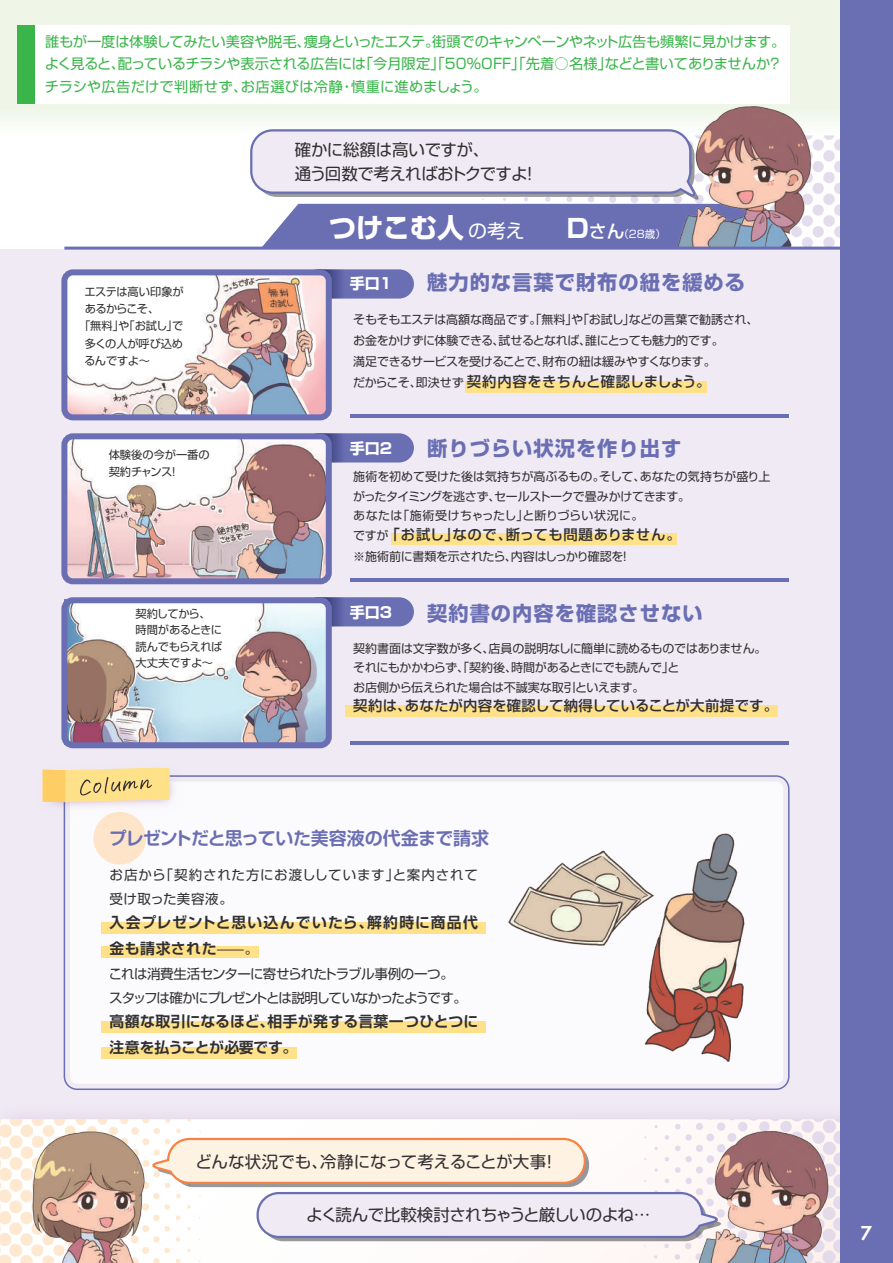
<style>
.page{position:relative;width:893px;height:1263px;background:#efeaf4}
.page>*{position:absolute;margin:0;border:0;box-sizing:border-box;transform-origin:0 0}
.t1{font:700 27px "Shin Go Pro";color:#fff}
.t2{font:600 21px "Futura PT";color:#fff}
.t3{font:700 20.25px "Shin Go Pro";letter-spacing:.05em;color:#6a6eb3}
.t4{font:700 18px "Soft Go Std De";letter-spacing:-.035em;color:#6a6eb3}
.t5{font:16.5px/24px "Soft Go Std";letter-spacing:-.03em;color:#312f30}
.t6{font:16.5px "Soft Go Std";color:#312f30}
.t7{font:700 15px "Shin Go Pro";color:#fff}
.t8{font:700 14.85px/25.5px "Shin Go Pro De";letter-spacing:.01em;color:#312f30}
.t9{font:700 14.85px/25.5px "Shin Go Pro De";letter-spacing:.055em;color:#312f30}
.t10{font:500 14.4px "Shin Go Pro";letter-spacing:.02em;color:#312f30}
.t11{font:14.25px/22.5px "Shin Go Pro";letter-spacing:-.02em;color:#3ab54a}
.t12{font:13.5px/24px "Shin Go Pro";letter-spacing:-.065em;color:#312f30}
.t13{font:13.5px/24px "Shin Go Pro";letter-spacing:.055em;color:#312f30}
.t14{font:12px/19.5px "Shin Go Pro";letter-spacing:-.025em;color:#312f30}
.t15{font:11.25px/16.5px "Shin Go Pro";letter-spacing:-.02em;color:#312f30}
.t16{font:11.25px/16.5px "Shin Go Pro";color:#312f30}
.t17{font:10.5px "Shin Go Pro";color:#fff}
.s1{font-weight:400;font-size:18.9px}
.s2{font-weight:400;font-size:12px}
.s3{font-weight:700;font-size:25.5px}
.s4{font-weight:500;font-size:17.85px}
.s5{font-family:"Shin Go Pro";font-weight:400;font-size:13.5px}
</style>
<div class="page">
<div style="left:0;top:0;width:893px;height:248px;background:#fff"></div>
<div style="left:0;top:0;width:893px;height:135px;background:linear-gradient(to right,#f2f8ed,#eff6e8)"></div>
<svg style="left:827px;top:135px;width:13px;height:112px"></svg>
<div style="left:24px;top:26px;width:766px;height:78px;background:#fff"></div>
<div style="left:17px;top:26px;width:18px;height:78px;background:#3ab54a"></div>
<svg style="left:0;top:1119px;width:406px;height:144px;background:#fdfaf6"></svg>
<div style="left:406px;top:1119px;width:434px;height:144px;background:#fefbfa"></div>
<div style="left:840px;top:0;width:53px;height:1263px;background:#6a6eb3"></div>
<div style="left:465px;top:381px;width:242px;height:11px;background:#ffe189"></div>
<div style="left:391px;top:533px;width:285px;height:11px;background:#ffe189"></div>
<div style="left:345px;top:706px;width:433px;height:11px;background:#ffe189"></div>
<svg style="left:304px;top:269px;width:110px;height:30px;background:#6b6eb1"></svg>
<svg style="left:304px;top:433px;width:110px;height:29px;background:#686cb0"></svg>
<svg style="left:304px;top:597px;width:110px;height:29px;background:#686cb0"></svg>
<img style="left:677px;top:1120px;width:163px;height:143px">
<img style="left:20px;top:1123px;width:134px;height:140px">
<img style="left:656px;top:98px;width:171px;height:149px">
<hr style="left:64px;top:247px;width:776px;height:3px;background:#6a6eb3">
<img style="left:68px;top:440px;width:257px;height:137px">
<img style="left:68px;top:276px;width:257px;height:137px">
<img style="left:68px;top:604px;width:257px;height:137px">
<div style="left:61px;top:269px;width:271px;height:151px;border:6px solid #6a6eb3;border-radius:9px"></div>
<div style="left:61px;top:433px;width:271px;height:151px;border:6px solid #6a6eb3;border-radius:9px"></div>
<div style="left:61px;top:597px;width:271px;height:151px;border:6px solid #6a6eb3;border-radius:9px"></div>
<div style="left:70px;top:781px;width:713px;height:303px;background:#fff;border-radius:7px"></div>
<div style="left:64px;top:775px;width:725px;height:315px;border:2px solid #6a6eb3;border-radius:13px"></div>
<div style="left:93px;top:812px;width:53px;height:52px;background:#fee5ca;border-radius:50%"></div>
<img style="left:42px;top:769px;width:148px;height:55px">
<svg style="left:43px;top:768px;width:127px;height:35px;background:#f2d487"></svg>
<svg style="left:249px;top:128px;width:506px;height:119px;background:#bbb7d2"></svg>
<hr style="left:350px;top:414px;width:439px;height:3px;background:#6a6eb3">
<hr style="left:350px;top:578px;width:439px;height:3px;background:#6a6eb3">
<hr style="left:350px;top:742px;width:439px;height:3px;background:#6a6eb3">
<svg style="left:150px;top:1137px;width:571px;height:104px"></svg>
<div style="left:102px;top:922px;width:384px;height:12px;background:#ffe189"></div>
<div style="left:102px;top:946px;width:157px;height:12px;background:#ffe189"></div>
<div style="left:102px;top:1021px;width:384px;height:12px;background:#ffe189"></div>
<div style="left:102px;top:1048px;width:195px;height:11px;background:#ffe189"></div>
<img style="left:508px;top:833px;width:237px;height:229px">
<p class="t11" style="left:45px;top:29px;width:742px">誰もが一度は体験してみたい美容や脱毛、痩身といったエステ。街頭でのキャンペーンやネット広告も頻繁に見かけます。よく見ると、配っているチラシや表示される広告には「今月限定」「50%OFF」「先着○名様」などと書いてありませんか？チラシや広告だけで判断せず、お店選びは冷静・慎重に進めましょう。</p>
<p class="t15" style="left:84px;top:282px;width:101px">エステは高い印象が</p>
<p class="t15" style="left:85px;top:299px;width:76px">あるからこそ、</p>
<p class="t15" style="left:79px;top:316px;width:106px">「無料」や「お試し」で</p>
<p class="t15" style="left:85px;top:334px;width:100px">多くの人が呼び込め</p>
<p class="t15" style="left:84px;top:351px;width:67px">るんですよ～</p>
<p class="t16" style="left:109px;top:445px;width:103px">体験後の今が一番の契約チャンス！</p>
<p class="t15" style="left:136px;top:604px;width:88px">契約してから、時間があるときに読んでもらえれば大丈夫ですよ～</p>
<h3 class="t5" style="left:295px;top:136px;width:245px">確かに総額は高いですが、<br>通う回数で考えればおトクですよ！</h3>
<h1 class="t1" style="left:329px;top:206px;width:197px">つけこむ人<span class="s1">の考え</span></h1>
<h3 class="t3" style="left:427px;top:267px;width:319px">魅力的な言葉で財布の紐を緩める</h3>
<p class="t14" style="left:353px;top:308px;width:407px;line-height:21px">そもそもエステは高額な商品です。「無料」や「お試し」などの言葉で勧誘され、お金をかけずに体験できる、試せるとなれば、誰にとっても魅力的です。<br>満足できるサービスを受けることで、財布の紐は緩みやすくなります。</p>
<p class="t10" style="left:353px;top:370px;width:359px"><span class="s2">だからこそ、即決せず</span>契約内容をきちんと確認しましょう。</p>
<p class="t17" style="left:567px;top:225px;width:101px"><span class="s3">D</span><span class="s4">さん</span>（28歳）</p>
<p class="t7" style="left:350px;top:272px;width:44px">手口1</p>
<p class="t7" style="left:350px;top:436px;width:44px">手口2</p>
<h3 class="t3" style="left:427px;top:432px;width:256px">断りづらい状況を作り出す</h3>
<p class="t14" style="left:353px;top:465px;width:419px">施術を初めて受けた後は気持ちが高ぶるもの。そして、あなたの気持ちが盛り上がったタイミングを逃さず、セールストークで畳みかけてきます。<br>あなたは「施術受けちゃったし」と断りづらい状況に。</p>
<p class="t10" style="left:353px;top:522px;width:329px"><span class="s2">ですが</span>「お試し」なので、断っても問題ありません。</p>
<p class="t14" style="left:353px;top:545px;width:279px">※施術前に書類を示されたら、内容はしっかり確認を！</p>
<p class="t7" style="left:350px;top:600px;width:44px">手口3</p>
<h3 class="t3" style="left:427px;top:597px;width:277px">契約書の内容を確認させない</h3>
<p class="t14" style="left:353px;top:637px;width:415px">契約書面は文字数が多く、店員の説明なしに簡単に読めるものではありません。それにもかかわらず、「契約後、時間があるときにでも読んで」と<br>お店側から伝えられた場合は不誠実な取引といえます。</p>
<p class="t10" style="left:353px;top:694px;width:427px">契約は、あなたが内容を確認して納得していることが大前提です。</p>
<h3 class="t4" style="left:109px;top:825px;width:382px">プレゼントだと思っていた美容液の代金まで請求</h3>
<p class="t13" style="left:109px;top:861px;width:370px">お店から「契約された方にお渡ししています」と案内されて受け取った美容液。</p>
<p class="t9" style="left:110px;top:908px;width:370px">入会プレゼントと思い込んでいたら、解約時に商品代金も請求された<span class="s5">̶̶。</span></p>
<p class="t12" style="left:109px;top:960px;width:360px">これは消費生活センターに寄せられたトラブル事例の一つ。スタッフは確かにプレゼントとは説明していなかったようです。</p>
<p class="t8" style="left:110px;top:1007px;width:370px">高額な取引になるほど、相手が発する言葉一つひとつに注意を払うことが必要です。</p>
<h3 class="t6" style="left:196px;top:1149px;width:364px">どんな状況でも、冷静になって考えることが大事！</h3>
<h3 class="t5" style="left:306px;top:1201px;width:346px">よく読んで比較検討されちゃうと厳しいのよね…</h3>
<h2 class="t2" style="left:860px;top:1220px;width:13px">7</h2>
</div>
